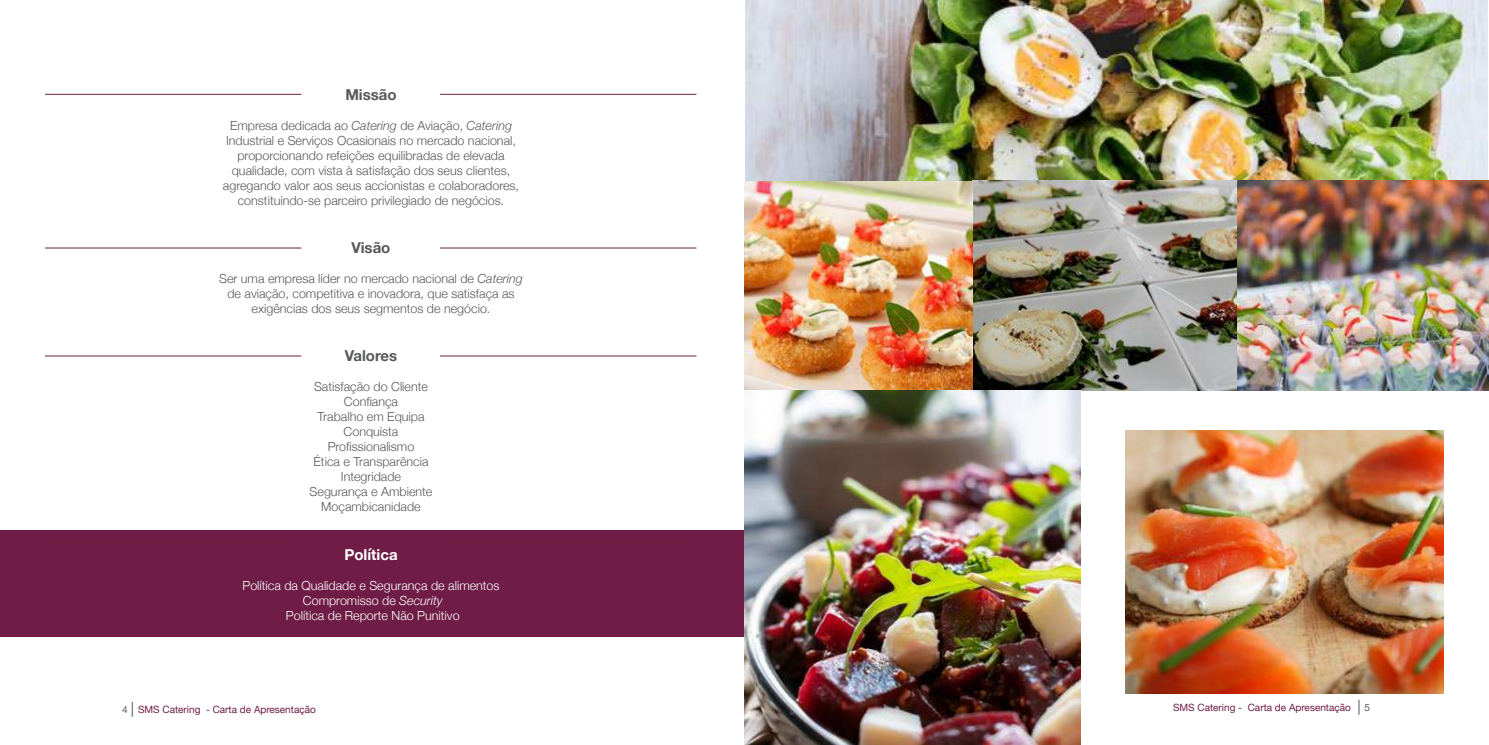
<style>
.page{position:relative;width:1489px;height:745px;background:#fff}
.page>*{position:absolute;margin:0;border:0;box-sizing:border-box;transform-origin:0 0}
.t1{font:700 15px "Helvetica Neue";color:#58595b}
.t2{font:700 15px "Helvetica Neue";color:#fff}
.t3{font:300 12.5px/15px "Helvetica Neue";color:#58595b;text-align:center}
.t4{font:300 12.5px/15px "Helvetica Neue";color:#fff;text-align:center}
.t5{font:10px "Helvetica Neue";color:#6f1d46}
.s1{font-style:italic}
.s2{font-family:"Minion Pro";font-size:15px;color:#58595b}
.s3{color:#58595b}
</style>
<div class="page">
<div style="left:0;top:530px;width:744px;height:106px;background:#6f1d46"></div>
<img style="left:745px;top:0;width:742px;height:181px">
<hr style="left:45px;top:542px;width:256px;height:1px;background:#6e1f3d">
<hr style="left:45px;top:247px;width:256px;height:1px;background:#6e1f3d">
<hr style="left:440px;top:247px;width:256px;height:1px;background:#6e1f3d">
<hr style="left:45px;top:355px;width:256px;height:1px;background:#6e1f3d">
<hr style="left:440px;top:355px;width:256px;height:1px;background:#6e1f3d">
<hr style="left:440px;top:542px;width:256px;height:1px;background:#6e1f3d">
<hr style="left:45px;top:94px;width:256px;height:1px;background:#6e1f3d">
<hr style="left:440px;top:94px;width:256px;height:1px;background:#6e1f3d">
<img style="left:972px;top:181px;width:516px;height:210px">
<img style="left:744px;top:181px;width:228px;height:209px">
<img style="left:744px;top:390px;width:337px;height:354px">
<img style="left:1125px;top:430px;width:318px;height:262px">
<p class="t1" style="left:345px;top:83px;width:53px">Missão</p>
<p class="t3" style="left:223px;top:117px;width:297px">Empresa dedicada ao <span class="s1">Catering</span> de Aviação, <span class="s1">Catering </span>Industrial e Serviços Ocasionais no mercado nacional, proporcionando refeições equilibradas de elevada qualidade, com vista à satisfação dos seus clientes, agregando valor aos seus accionistas e colaboradores, constituindo-se parceiro privilegiado de negócios.</p>
<p class="t1" style="left:351px;top:236px;width:40px">Visão</p>
<p class="t3" style="left:219px;top:270px;width:305px">Ser uma empresa líder no mercado nacional de <span class="s1">Catering </span>de aviação, competitiva e inovadora, que satisfaça as exigências dos seus segmentos de negócio.</p>
<p class="t1" style="left:345px;top:344px;width:54px">Valores</p>
<p class="t3" style="left:309px;top:378px;width:124px">Satisfação do Cliente<br>Confiança<br>Trabalho em Equipa<br>Conquista<br>Profissionalismo<br>Ética e Transparência<br>Integridade<br>Segurança e Ambiente<br>Moçambicanidade</p>
<p class="t2" style="left:344px;top:542px;width:55px">Política</p>
<p class="t4" style="left:242px;top:576px;width:259px">Política da Qualidade e Segurança de alimentos<br>Compromisso de <span class="s1">Security<br></span>Política de Reporte Não Punitivo</p>
<p class="t5" style="left:1172px;top:699px;width:198px">SMS Catering - Carta de Apresentação <span class="s2">|</span> <span class="s3">5</span></p>
<p class="t5" style="left:122px;top:702px;width:195px"><span class="s3">4</span> <span class="s2">|</span> SMS Catering - Carta de Apresentação</p>
<p class="t5" style="left:1148px;top:700px;width:198px">SMS Catering - Carta de Apr sentação <span class="s2">|</span> <span class="s3">5</span></p>
</div>
